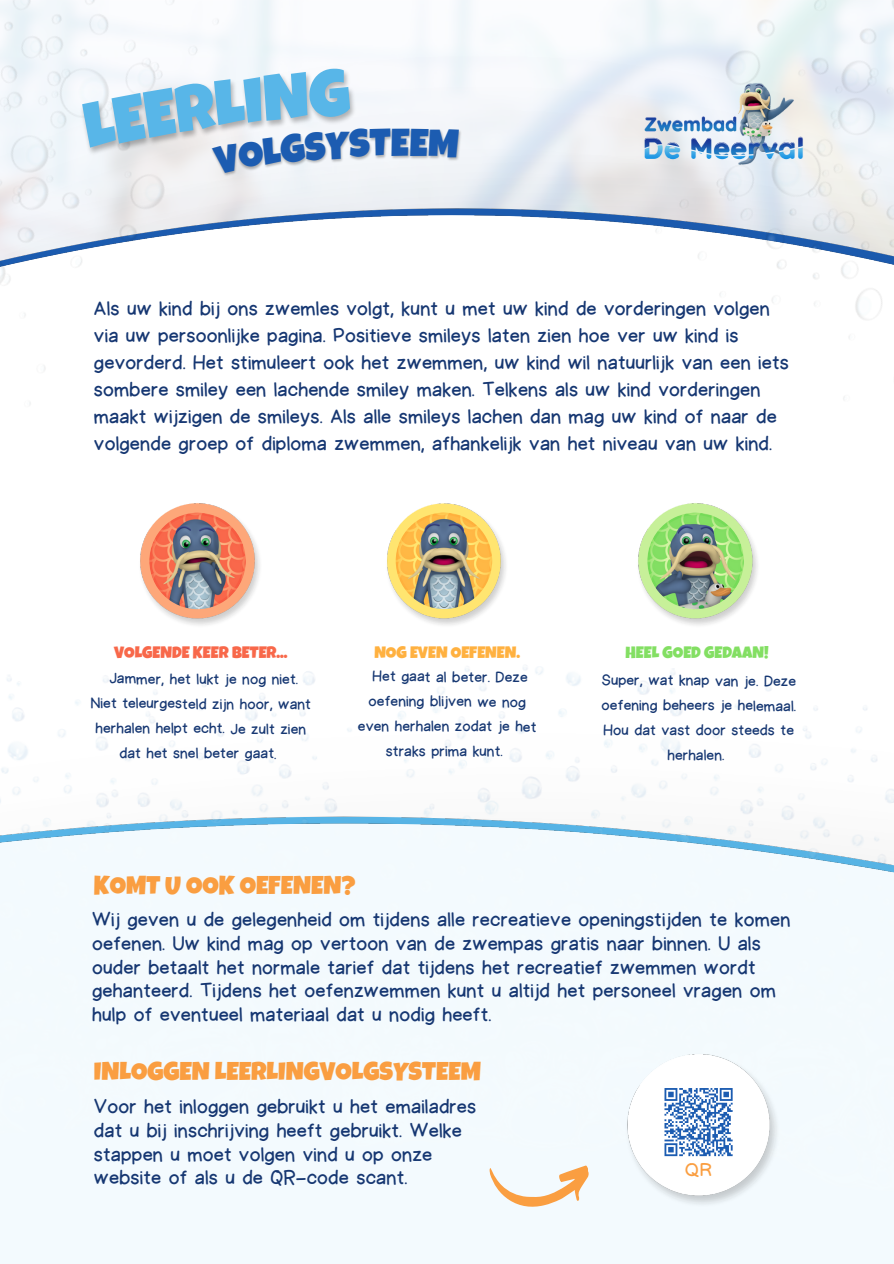
<style>
.page{position:relative;width:894px;height:1264px;background:#fff}
.page>*{position:absolute;margin:0;border:0;box-sizing:border-box;transform-origin:0 0}
.t1{font:38.7px "Luckiest Guy";color:#1c5cb1}
.t2{font:25.65px "Luckiest Guy";color:#fa9e41}
.t3{font:20.1px/23.7px "Halley";letter-spacing:.01em;color:#163772}
.t4{font:18.15px "Balsamiq Sans";color:#fa9e41}
.t5{font:16.5px "Luckiest Guy";color:#f8684a}
.t6{font:16.5px "Luckiest Guy";color:#ffb140}
.t7{font:16.5px "Luckiest Guy";color:#83df63}
.t8{font:15.3px/24.8px "Halley";letter-spacing:.005em;color:#163772;text-align:center}
</style>
<div class="page">
<img style="left:282px;top:105px;width:303px;height:118px">
<img style="left:0;top:665px;width:893px;height:598px">
<img style="left:585px;top:0;width:308px;height:400px">
<img style="left:635px;top:76px;width:176px;height:96px">
<img style="left:0;top:0;width:282px;height:405px">
<img style="left:622px;top:1050px;width:161px;height:160px">
<svg style="left:488px;top:1150px;width:105px;height:65px"></svg>
<img style="left:387px;top:503px;width:119px;height:122px">
<img style="left:395px;top:512px;width:97px;height:97px;border-radius:50%">
<img style="left:140px;top:503px;width:120px;height:122px">
<img style="left:149px;top:512px;width:97px;height:97px;border-radius:50%">
<img style="left:638px;top:503px;width:120px;height:122px">
<img style="left:647px;top:512px;width:96px;height:97px;border-radius:50%">
<div style="left:660px;top:1084px;width:76px;height:75px;background:#fff"></div>
<svg style="left:664px;top:1088px;width:69px;height:68px"></svg>
<img style="left:72px;top:58px;width:210px;height:125px">
<img style="left:207px;top:118px;width:261px;height:76px">
<svg style="left:81px;top:67px;width:310px;height:107px"></svg>
<svg style="left:410px;top:128px;width:49px;height:29px"></svg>
<p class="t1" style="left:391px;top:128px;width:20px">E</p>
<p class="t3" style="left:94px;top:295px;width:696px;line-height:27px">Als uw kind bij ons zwemles volgt, kunt u met uw kind de vorderingen volgen via uw persoonlijke pagina. Positieve smileys laten zien hoe ver uw kind is gevorderd. Het stimuleert ook het zwemmen, uw kind wil natuurlijk van een iets sombere smiley een lachende smiley maken. Telkens als uw kind vorderingen maakt wijzigen de smileys. Als alle smileys lachen dan mag uw kind of naar de volgende groep of diploma zwemmen, afhankelijk van het niveau van uw kind.</p>
<p class="t5" style="left:114px;top:646px;width:175px">VOLGENDE KEER BETER...</p>
<p class="t6" style="left:374px;top:646px;width:147px">NOG EVEN OEFENEN.</p>
<p class="t7" style="left:625px;top:646px;width:145px">HEEL GOED GEDAAN!</p>
<p class="t8" style="left:91px;top:667px;width:222px">Jammer, het lukt je nog niet.<br>Niet teleurgesteld zijn hoor, want herhalen helpt echt. Je zult zien dat het snel beter gaat.</p>
<p class="t8" style="left:358px;top:664px;width:180px">Het gaat al beter. Deze oefening blijven we nog even herhalen zodat je het straks prima kunt.</p>
<p class="t8" style="left:601px;top:668px;width:196px">Super, wat knap van je. Deze oefening beheers je helemaal.<br>Hou dat vast door steeds te herhalen.</p>
<p class="t2" style="left:94px;top:876px;width:263px">KOMT U OOK OEFENEN?</p>
<p class="t3" style="left:92px;top:908px;width:699px">Wij geven u de gelegenheid om tijdens alle recreatieve openingstijden te komen oefenen. Uw kind mag op vertoon van de zwempas gratis naar binnen. U als ouder betaalt het normale tarief dat tijdens het recreatief zwemmen wordt gehanteerd. Tijdens het oefenzwemmen kunt u altijd het personeel vragen om hulp of eventueel materiaal dat u nodig heeft.</p>
<p class="t2" style="left:94px;top:1062px;width:388px">INLOGGEN LEERLINGVOLGSYSTEEM</p>
<p class="t3" style="left:94px;top:1095px;width:383px">Voor het inloggen gebruikt u het emailadres dat u bij inschrijving heeft gebruikt. Welke stappen u moet volgen vind u op onze website of als u de QR-code scant.</p>
<p class="t4" style="left:684px;top:1159px;width:28px">QR</p>
</div>
